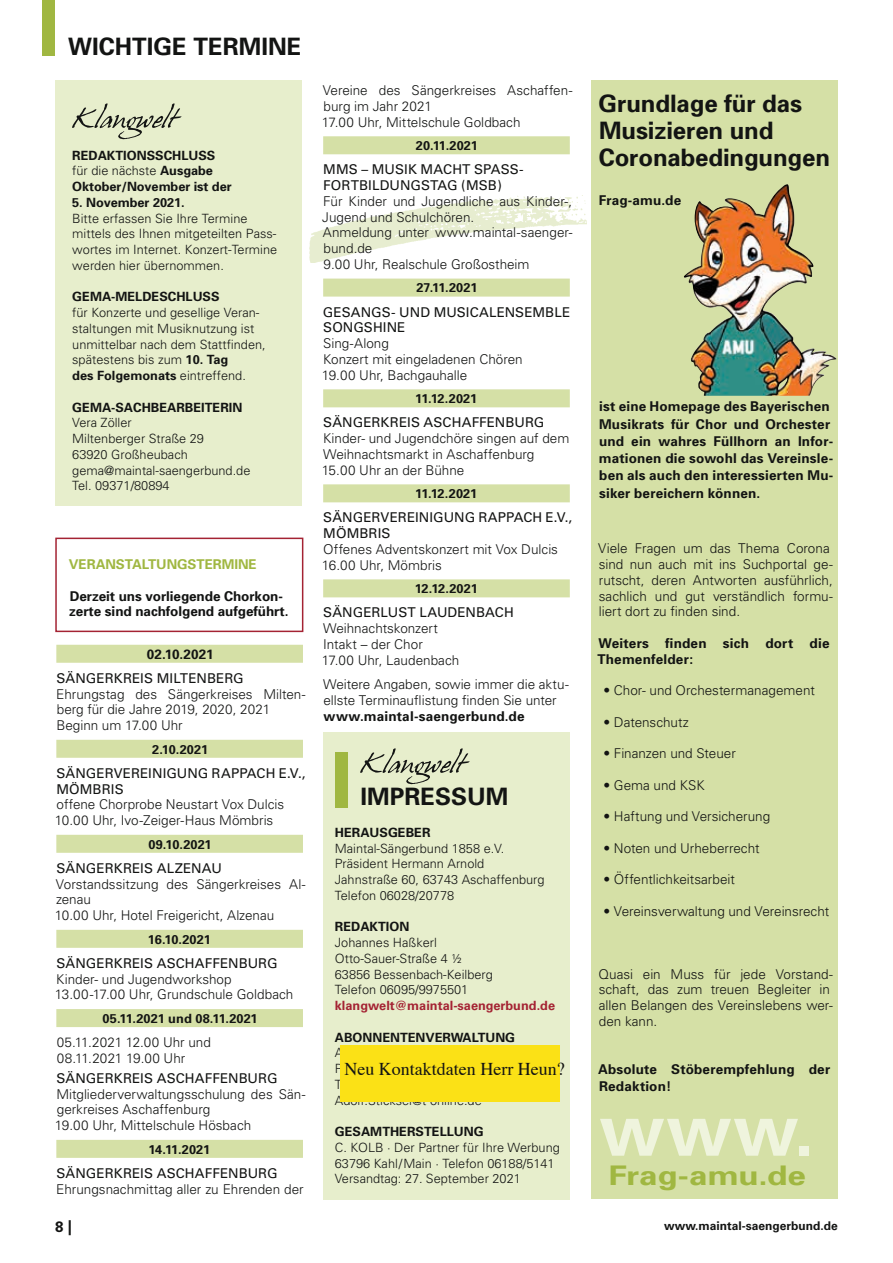
<style>
.page{position:relative;width:893px;height:1263px;background:#fff}
.page>*{position:absolute;margin:0;border:0;box-sizing:border-box;transform-origin:0 0}
.t1{font:700 73.5px "Univers";color:#eff4dd}
.t2{font:700 27px "Univers";letter-spacing:-.005em;color:#a0b741;scale:1.23 1}
.t3{font:700 24px/27px "Univers";letter-spacing:-.005em;color:#131413}
.t4{font:18px "Times";color:#131413}
.t5{font:700 15px "Univers CE";color:#131413}
.t6{font:300 13.5px/15.8px "Univers";color:#131413}
.t7{font:700 13.5px/17.2px "Univers";letter-spacing:.01em;color:#131413}
.t8{font:500 13.5px/15.8px "Univers CE";letter-spacing:.005em;color:#131413}
.t9{font:700 13.5px "Univers";letter-spacing:-.005em;color:#a0b741}
.t10{font:300 12.75px/15.8px "Univers";color:#131413}
.t11{font:700 12.75px/15.8px "Univers";color:#131413}
.t12{font:700 12.75px "Univers CE";color:#a42333}
.t13{font:700 12.75px "Univers CE";color:#131413}
.t14{font:700 12px "Univers CE";color:#131413}
.s1{font-weight:300}
.s2{font-weight:700}
</style>
<div class="page">
<div style="left:43px;top:0;width:12px;height:55px;background:#a0b741"></div>
<div style="left:323px;top:732px;width:247px;height:467px;background:#e7eecc"></div>
<div style="left:55px;top:81px;width:247px;height:425px;background:#e7eecc"></div>
<div style="left:335px;top:752px;width:13px;height:55px;background:#a0b741"></div>
<svg style="left:360px;top:748px;width:110px;height:36px"></svg>
<svg style="left:72px;top:103px;width:110px;height:36px"></svg>
<img style="left:310px;top:195px;width:276px;height:67px">
<div style="left:56px;top:645px;width:247px;height:18px;background:#d5e0a6"></div>
<div style="left:56px;top:740px;width:247px;height:18px;background:#d5e0a6"></div>
<div style="left:56px;top:835px;width:247px;height:18px;background:#d5e0a6"></div>
<div style="left:56px;top:930px;width:247px;height:18px;background:#d5e0a6"></div>
<div style="left:56px;top:1009px;width:247px;height:18px;background:#d5e0a6"></div>
<div style="left:56px;top:1140px;width:247px;height:18px;background:#d5e0a6"></div>
<div style="left:323px;top:136px;width:247px;height:18px;background:#d5e0a6"></div>
<div style="left:323px;top:279px;width:247px;height:18px;background:#d5e0a6"></div>
<div style="left:323px;top:389px;width:247px;height:18px;background:#d5e0a6"></div>
<div style="left:323px;top:484px;width:247px;height:18px;background:#d5e0a6"></div>
<div style="left:323px;top:579px;width:247px;height:18px;background:#d5e0a6"></div>
<div style="left:55px;top:538px;width:248px;height:94px;border:2px solid #a42333"></div>
<div style="left:340px;top:1045px;width:220px;height:56px;background:#fbe116"></div>
<div style="left:591px;top:81px;width:247px;height:1118px;background:#d5e0a6"></div>
<img style="left:684px;top:188px;width:140px;height:208px">
<h3 class="t3" style="left:68px;top:33px;width:235px">WICHTIGE TERMINE</h3>
<p class="t11" style="left:72px;top:147px;width:161px">REDAKTIONSSCHLUSS <span class="s1">für die nächste</span> Ausgabe<br>Oktober/November ist der</p>
<p class="t11" style="left:72px;top:194px;width:114px">5. November 2021.</p>
<p class="t10" style="left:72px;top:210px;width:206px">Bitte erfassen Sie Ihre Termine mittels des Ihnen mitgeteilten Pass&shy;wortes im Internet. Konzert-Termine werden hier übernommen.</p>
<p class="t11" style="left:72px;top:289px;width:149px">GEMA-MELDESCHLUSS</p>
<p class="t10" style="left:72px;top:305px;width:195px">für Konzerte und gesellige Veran&shy;staltungen mit Musiknutzung ist unmittelbar nach dem Stattfinden, spätestens bis zum <span class="s2">10. Tag<br>des Folgemonats</span> eintreffend.</p>
<p class="t11" style="left:72px;top:399px;width:172px">GEMA-SACHBEARBEITERIN</p>
<p class="t10" style="left:72px;top:415px;width:180px">Vera Zöller<br>Miltenberger Straße 29<br>63920 Großheubach gema@maintal-saengerbund.de<br>Tel. 09371/80894</p>
<p class="t9" style="left:69px;top:556px;width:189px">VERANSTALTUNGSTERMINE</p>
<p class="t7" style="left:69px;top:588px;width:221px;line-height:15.8px">Derzeit uns vorliegende Chorkon&shy;zerte sind nachfolgend aufgeführt.</p>
<p class="t7" style="left:147px;top:645px;width:68px">02.10.2021</p>
<p class="t8" style="left:56px;top:670px;width:189px">SÄNGERKREIS MILTENBERG</p>
<p class="t6" style="left:56px;top:686px;width:251px">Ehrungstag des Sängerkreises Milten&shy;berg für die Jahre 2019, 2020, 2021<br>Beginn um 17.00 Uhr</p>
<p class="t11" style="left:152px;top:741px;width:58px">2.10.2021</p>
<p class="t8" style="left:56px;top:765px;width:250px">SÄNGERVEREINIGUNG RAPPACH E.V.,<br>MÖMBRIS</p>
<p class="t6" style="left:55px;top:797px;width:231px">offene Chorprobe Neustart Vox Dulcis<br>10.00 Uhr, Ivo-Zeiger-Haus Mömbris</p>
<p class="t11" style="left:149px;top:836px;width:65px">09.10.2021</p>
<p class="t8" style="left:56px;top:861px;width:167px">SÄNGERKREIS ALZENAU</p>
<p class="t6" style="left:55px;top:876px;width:252px">Vorstandssitzung des Sängerkreises Al&shy;zenau<br>10.00 Uhr, Hotel Freigericht, Alzenau</p>
<p class="t11" style="left:148px;top:931px;width:64px">16.10.2021</p>
<p class="t8" style="left:56px;top:956px;width:223px">SÄNGERKREIS ASCHAFFENBURG</p>
<p class="t6" style="left:55px;top:971px;width:240px">Kinder- und Jugendworkshop<br>13.00-17.00 Uhr, Grundschule Goldbach</p>
<p class="t11" style="left:102px;top:1010px;width:157px">05.11.2021 und 08.11.2021</p>
<p class="t6" style="left:57px;top:1034px;width:156px">05.11.2021 12.00 Uhr und<br>08.11.2021 19.00 Uhr</p>
<p class="t8" style="left:56px;top:1071px;width:223px">SÄNGERKREIS ASCHAFFENBURG</p>
<p class="t6" style="left:55px;top:1086px;width:252px">Mitgliederverwaltungsschulung des Sän&shy;gerkreises Aschaffenburg<br>19.00 Uhr, Mittelschule Hösbach</p>
<p class="t11" style="left:149px;top:1141px;width:63px">14.11.2021</p>
<p class="t8" style="left:56px;top:1166px;width:223px">SÄNGERKREIS ASCHAFFENBURG</p>
<p class="t6" style="left:56px;top:1181px;width:249px">Ehrungsnachmittag aller zu Ehrenden der</p>
<p class="t6" style="left:322px;top:82px;width:252px">Vereine des Sängerkreises Aschaffen&shy;burg im Jahr 2021<br>17.00 Uhr, Mittelschule Goldbach</p>
<p class="t11" style="left:416px;top:138px;width:64px">20.11.2021</p>
<p class="t8" style="left:323px;top:162px;width:202px">MMS – MUSIK MACHT SPASS-<br>FORTBILDUNGSTAG (MSB)</p>
<p class="t6" style="left:322px;top:193px;width:252px">Für Kinder und Jugendliche aus Kinder-,<br>Jugend und Schulchören.<br>Anmeldung unter www.maintal-saenger&shy;bund.de<br>9.00 Uhr, Realschule Großostheim</p>
<p class="t11" style="left:416px;top:280px;width:63px">27.11.2021</p>
<p class="t8" style="left:323px;top:304px;width:249px">GESANGS- UND MUSICALENSEMBLE<br>SONGSHINE</p>
<p class="t6" style="left:322px;top:335px;width:202px">Sing-Along<br>Konzert mit eingeladenen Chören<br>19.00 Uhr, Bachgauhalle</p>
<p class="t11" style="left:415px;top:391px;width:63px">11.12.2021</p>
<p class="t8" style="left:323px;top:415px;width:223px">SÄNGERKREIS ASCHAFFENBURG</p>
<p class="t6" style="left:322px;top:430px;width:249px">Kinder- und Jugendchöre singen auf dem<br>Weihnachtsmarkt in Aschaffenburg<br>15.00 Uhr an der Bühne</p>
<p class="t11" style="left:415px;top:486px;width:63px">11.12.2021</p>
<p class="t8" style="left:323px;top:510px;width:250px">SÄNGERVEREINIGUNG RAPPACH E.V.,<br>MÖMBRIS</p>
<p class="t6" style="left:322px;top:541px;width:238px">Offenes Adventskonzert mit Vox Dulcis<br>16.00 Uhr, Mömbris</p>
<p class="t11" style="left:415px;top:581px;width:65px">12.12.2021</p>
<p class="t8" style="left:323px;top:605px;width:192px">SÄNGERLUST LAUDENBACH</p>
<p class="t6" style="left:322px;top:621px;width:139px">Weihnachtskonzert<br>Intakt – der Chor<br>17.00 Uhr, Laudenbach</p>
<p class="t6" style="left:323px;top:676px;width:247px">Weitere Angaben, sowie immer die aktu&shy;ellste Terminauflistung finden Sie unter</p>
<p class="t7" style="left:323px;top:707px;width:203px">www.maintal-saengerbund.de</p>
<h3 class="t3" style="left:360px;top:783px;width:150px">IMPRESSUM</h3>
<p class="t11" style="left:335px;top:824px;width:97px">HERAUSGEBER</p>
<p class="t10" style="left:335px;top:840px;width:211px">Maintal-Sängerbund 1858 e.V.<br>Präsident Hermann Arnold<br>Jahnstraße 60, 63743 Aschaffenburg<br>Telefon 06028/20778</p>
<p class="t11" style="left:335px;top:919px;width:76px">REDAKTION</p>
<p class="t10" style="left:335px;top:935px;width:160px">Johannes Haßkerl<br>Otto-Sauer-Straße 4 ½<br>63856 Bessenbach-Keilberg<br>Telefon 06095/9975501</p>
<p class="t12" style="left:335px;top:998px;width:222px">klangwelt@maintal-saengerbund.de</p>
<p class="t13" style="left:335px;top:1030px;width:182px">ABONNENTENVERWALTUNG</p>
<p class="t10" style="left:335px;top:1061px;width:196px">Prischoßstraße 31, 63755 Alzenau</p>
<p class="t10" style="left:335px;top:1092px;width:148px">Adolf.Sticksel@t-online.de</p>
<p class="t11" style="left:335px;top:1124px;width:150px">GESAMTHERSTELLUNG</p>
<p class="t10" style="left:335px;top:1139px;width:226px">C. KOLB · Der Partner für Ihre Werbung<br>63796 Kahl / Main · Telefon 06188/5141<br>Versandtag: 27. September 2021</p>
<h3 class="t4" style="left:344px;top:1052px;width:222px">Neu Kontaktdaten Herr Heun?</h3>
<h3 class="t3" style="left:599px;top:90px;width:233px">Grundlage für das<br>Musizieren und<br>Coronabedingungen</h3>
<p class="t7" style="left:599px;top:192px;width:84px">Frag-amu.de</p>
<p class="t7" style="left:599px;top:398px;width:236px">ist eine Homepage des Bayerischen<br>Musikrats für Chor und Orchester und ein wahres Füllhorn an Infor&shy;mationen die sowohl das Vereinsle&shy;ben als auch den interessierten Mu&shy;siker bereichern können.</p>
<p class="t6" style="left:598px;top:541px;width:236px">Viele Fragen um das Thema Corona sind nun auch mit ins Suchportal ge&shy;rutscht, deren Antworten ausführlich, sachlich und gut verständlich formu&shy;liert dort zu finden sind.</p>
<p class="t7" style="left:597px;top:635px;width:234px;line-height:15.8px">Weiters finden sich dort die<br>Themenfelder:</p>
<p class="t6" style="left:603px;top:682px;width:213px">• Chor- und Orchestermanagement</p>
<p class="t6" style="left:603px;top:714px;width:87px">• Datenschutz</p>
<p class="t6" style="left:603px;top:745px;width:134px">• Finanzen und Steuer</p>
<p class="t6" style="left:603px;top:777px;width:103px">• Gema und KSK</p>
<p class="t6" style="left:603px;top:808px;width:168px">• Haftung und Versicherung</p>
<p class="t6" style="left:603px;top:840px;width:158px">• Noten und Urheberrecht</p>
<p class="t6" style="left:603px;top:871px;width:133px">• Öffentlichkeitsarbeit</p>
<p class="t6" style="left:603px;top:903px;width:227px">• Vereinsverwaltung und Vereinsrecht</p>
<p class="t6" style="left:598px;top:966px;width:236px">Quasi ein Muss für jede Vorstand&shy;schaft, das zum treuen Begleiter in allen Belangen des Vereinslebens wer&shy;den kann.</p>
<p class="t7" style="left:598px;top:1060px;width:234px">Absolute Stöberempfehlung der<br>Redaktion!</p>
<h1 class="t1" style="left:599px;top:1085px;width:217px">www.</h1>
<h2 class="t2" style="left:609px;top:1159px;width:162px">Frag-amu.de</h2>
<p class="t5" style="left:55px;top:1218px;width:18px">8 |</p>
<p class="t14" style="left:664px;top:1218px;width:175px">www.maintal-saengerbund.de</p>
</div>
